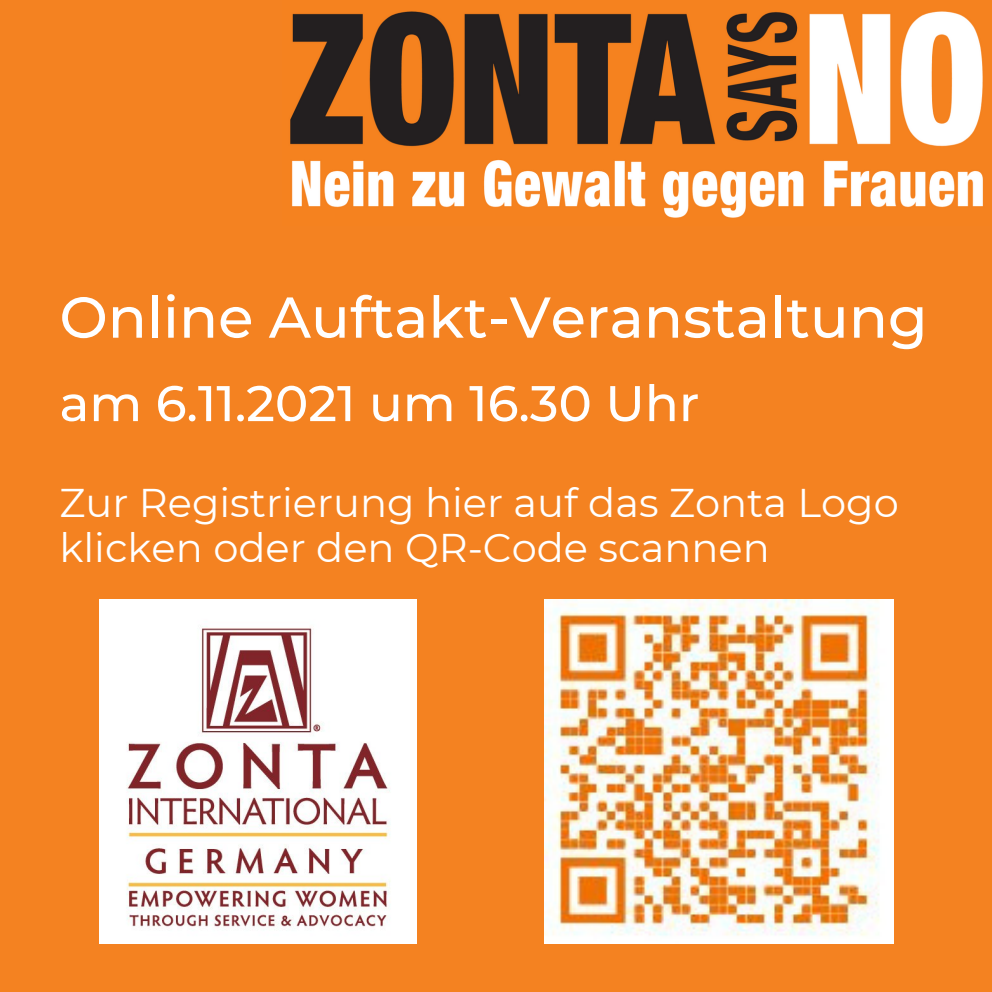
<style>
.page{position:relative;width:992px;height:992px;background:#f48221}
.page>*{position:absolute;margin:0;border:0;box-sizing:border-box;transform-origin:0 0}
.t1{font:500 57.5px "Montserrat";color:#fff}
.t2{font:500 50px "Montserrat";color:#fff}
.t3{font:40px/45px "Montserrat";color:#fff}
</style>
<div class="page">
<img style="left:290px;top:11px;width:693px;height:207px">
<img style="left:99px;top:600px;width:317px;height:343px">
<img style="left:544px;top:600px;width:349px;height:343px">
<p class="t1" style="left:59px;top:282px;width:870px">Online Auftakt-Veranstaltung</p>
<p class="t2" style="left:59px;top:373px;width:641px">am 6.11.2021 um 16.30 Uhr</p>
<p class="t3" style="left:59px;top:480px;width:841px">Zur Registrierung hier auf das Zonta Logo klicken oder den QR-Code scannen</p>
</div>
